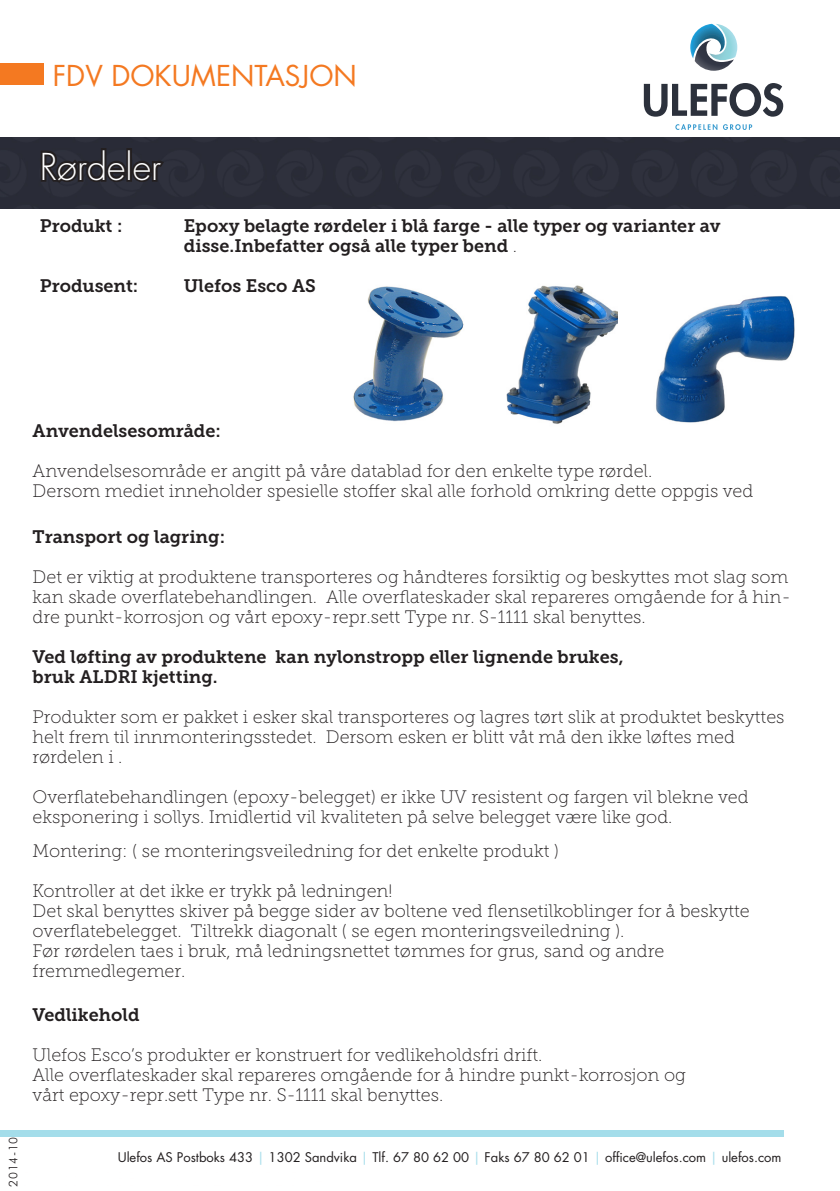
<style>
.page{position:relative;width:840px;height:1191px;background:#fff}
.page>*{position:absolute;margin:0;border:0;box-sizing:border-box;transform-origin:0 0}
.t1{font:300 36px "Futura Std";color:#fff}
.t2{font:28px "Futura Std";color:#f47921}
.t3{font:18px/20px "Museo Slab 100";color:#231f20}
.t4{font:18px/20px "Museo Slab 700";color:#231f20}
.t5{font:13px "Futura Std";color:#231f20}
.t6{font:300 12px "Futura BT";letter-spacing:.06em;color:#231f20}
.s1{font-family:"Museo Slab 100"}
.s2{color:#a4ddea}
</style>
<div class="page">
<img style="left:353px;top:286px;width:111px;height:136px">
<img style="left:656px;top:296px;width:139px;height:127px">
<img style="left:506px;top:285px;width:111px;height:139px">
<div style="left:0;top:63px;width:44px;height:22px;background:#f47921"></div>
<div style="left:0;top:1130px;width:782px;height:6px;background:#a4ddea"></div>
<div style="left:0;top:138px;width:839px;height:71px;background:#292b37"></div>
<svg style="left:675px;top:124px;width:76px;height:6px"></svg>
<svg style="left:690px;top:24px;width:46px;height:47px"></svg>
<svg style="left:643px;top:83px;width:139px;height:34px"></svg>
<svg style="left:39px;top:146px;width:128px;height:40px;background:#27272e"></svg>
<h2 class="t2" style="left:53px;top:58px;width:305px">FDV DOKUMENTASJON</h2>
<h1 class="t1" style="left:40px;top:145px;width:123px">Rørdeler</h1>
<p class="t4" style="left:40px;top:216px;width:84px">Produkt :</p>
<p class="t4" style="left:184px;top:216px;width:538px">Epoxy belagte rørdeler i blå farge - alle typer og varianter av disse.Inbefatter også alle typer bend <span class="s1">.</span></p>
<p class="t4" style="left:40px;top:276px;width:100px">Produsent:</p>
<p class="t4" style="left:184px;top:276px;width:133px">Ulefos Esco AS</p>
<p class="t6" style="left:6px;top:1186px;width:51px;rotate:-90deg">2014-10</p>
<p class="t4" style="left:33px;top:421px;width:190px">Anvendelsesområde:</p>
<p class="t3" style="left:33px;top:461px;width:721px">Anvendelsesområde er angitt på våre datablad for den enkelte type rørdel.<br>Dersom mediet inneholder spesielle stoffer skal alle forhold omkring dette oppgis ved</p>
<p class="t4" style="left:33px;top:527px;width:194px">Transport og lagring:</p>
<p class="t3" style="left:33px;top:567px;width:759px">Det er viktig at produktene transporteres og håndteres forsiktig og beskyttes mot slag som kan skade overflatebehandlingen. Alle overflateskader skal repareres omgående for å hin&shy;dre punkt-korrosjon og vårt epoxy-repr.sett Type nr. S-1111 skal benyttes.</p>
<p class="t4" style="left:33px;top:647px;width:592px">Ved løfting av produktene kan nylonstropp eller lignende brukes, bruk ALDRI kjetting.</p>
<p class="t3" style="left:33px;top:707px;width:753px">Produkter som er pakket i esker skal transporteres og lagres tørt slik at produktet beskyttes helt frem til innmonteringsstedet. Dersom esken er blitt våt må den ikke løftes med rørdelen i .</p>
<p class="t3" style="left:33px;top:787px;width:717px">Overflatebehandlingen (epoxy-belegget) er ikke UV resistent og fargen vil blekne ved eksponering i sollys. Imidlertid vil kvaliteten på selve belegget være like god.</p>
<p class="t3" style="left:33px;top:841px;width:527px">Montering: ( se monteringsveiledning for det enkelte produkt )</p>
<p class="t3" style="left:33px;top:881px;width:718px">Kontroller at det ikke er trykk på ledningen!<br>Det skal benyttes skiver på begge sider av boltene ved flensetilkoblinger for å beskytte overflatebelegget. Tiltrekk diagonalt ( se egen monteringsveiledning ).<br>Før rørdelen taes i bruk, må ledningsnettet tømmes for grus, sand og andre fremmedlegemer.</p>
<p class="t4" style="left:33px;top:1004px;width:108px">Vedlikehold</p>
<p class="t3" style="left:33px;top:1044px;width:654px">Ulefos Esco’s produkter er konstruert for vedlikeholdsfri drift.<br>Alle overflateskader skal repareres omgående for å hindre punkt-korrosjon og vårt epoxy-repr.sett Type nr. S-1111 skal benyttes.</p>
<p class="t5" style="left:118px;top:1149px;width:665px">Ulefos AS Postboks 433 <span class="s2">|</span> 1302 Sandvika <span class="s2">|</span> Tlf. 67 80 62 00 <span class="s2">|</span> Faks 67 80 62 01 <span class="s2">|</span> office@ulefos.com <span class="s2">|</span> ulefos.com</p>
</div>
